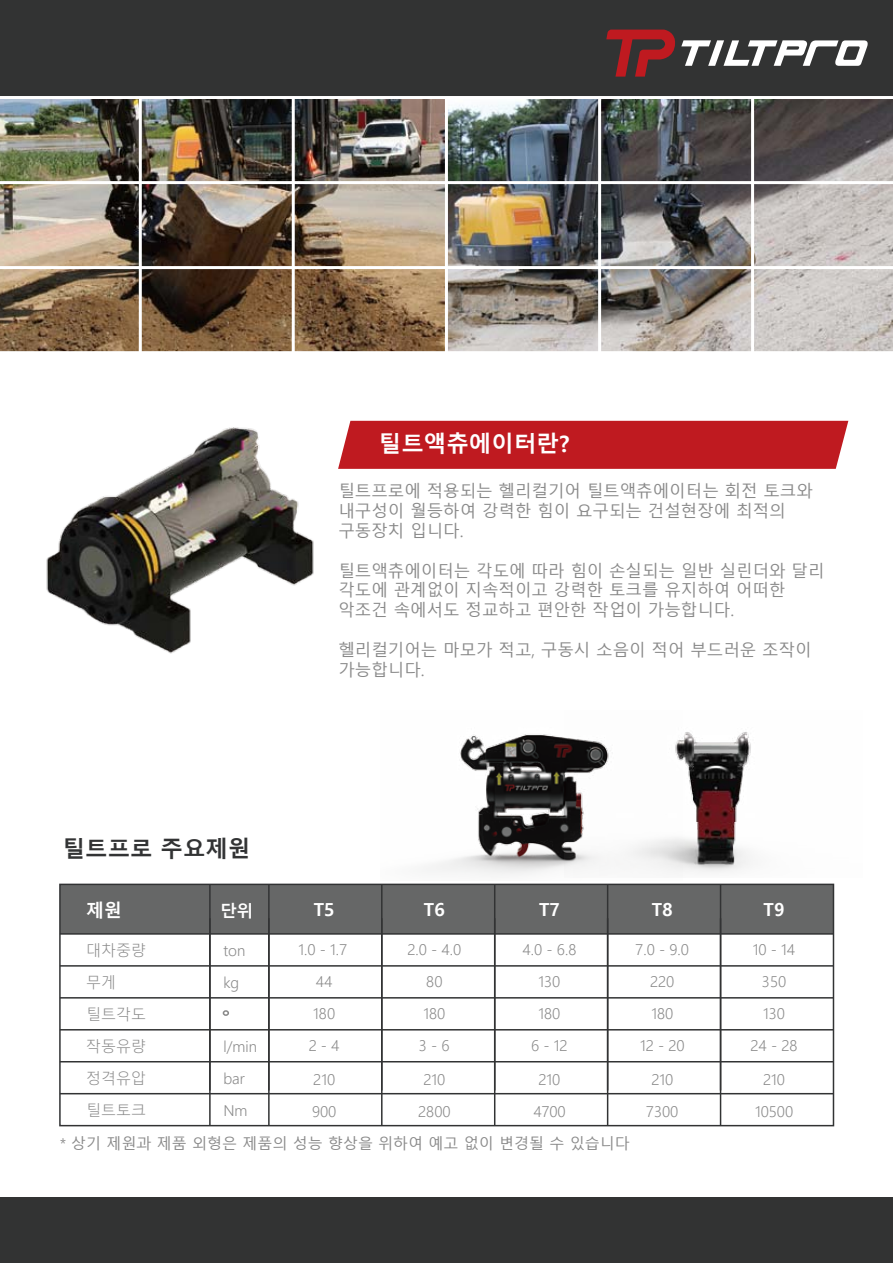
<style>
.page{position:relative;width:893px;height:1263px;background:#fff}
.page>*{position:absolute;margin:0;border:0;box-sizing:border-box;transform-origin:0 0}
.t1{font:700 22.5px "Malgun Gothic";color:#fff}
.t2{font:700 22.5px "Malgun Gothic";color:#323334}
.t3{font:700 18px "Malgun Gothic";color:#fff}
.t4{font:16.5px/19.8px "Malgun Gothic";color:#898989}
.t5{font:700 16.5px "Malgun Gothic";color:#fff}
.t6{font:300 15px/32.1px "Malgun Gothic";color:#898989;text-align:center}
.t7{font:15px "Malgun Gothic";color:#898989}
</style>
<div class="page">
<div style="left:60px;top:884px;width:773px;height:50px;background:#666767"></div>
<div style="left:59px;top:884px;width:775px;height:242px;border:2px solid #323334"></div>
<hr style="left:60px;top:1093px;width:773px;height:1px;background:#323334">
<hr style="left:60px;top:1061px;width:773px;height:1px;background:#323334">
<hr style="left:60px;top:1029px;width:773px;height:1px;background:#323334">
<hr style="left:60px;top:997px;width:773px;height:1px;background:#323334">
<hr style="left:60px;top:965px;width:773px;height:2px;background:#323334">
<hr style="left:60px;top:933px;width:773px;height:2px;background:#323334">
<hr style="left:720px;top:884px;width:1px;height:206px;background:#323334">
<hr style="left:607px;top:884px;width:1px;height:206px;background:#323334">
<hr style="left:494px;top:884px;width:1px;height:206px;background:#323334">
<hr style="left:381px;top:884px;width:2px;height:206px;background:#323334">
<hr style="left:268px;top:884px;width:2px;height:206px;background:#323334">
<hr style="left:209px;top:884px;width:2px;height:206px;background:#323334">
<hr style="left:720px;top:918px;width:1px;height:207px;background:#323334">
<hr style="left:607px;top:918px;width:1px;height:207px;background:#323334">
<hr style="left:494px;top:918px;width:1px;height:207px;background:#323334">
<hr style="left:381px;top:918px;width:2px;height:207px;background:#323334">
<hr style="left:268px;top:918px;width:2px;height:207px;background:#323334">
<hr style="left:209px;top:918px;width:2px;height:207px;background:#323334">
<svg style="left:223px;top:1010px;width:6px;height:6px"></svg>
<div style="left:0;top:0;width:893px;height:98px;background:#323333"></div>
<div style="left:0;top:1197px;width:893px;height:66px;background:#323333"></div>
<img style="left:46px;top:427px;width:268px;height:227px">
<img style="left:0;top:96px;width:893px;height:256px">
<hr style="left:0;top:266px;width:893px;height:3px;background:#fff">
<hr style="left:0;top:181px;width:893px;height:3px;background:#fff">
<hr style="left:751px;top:98px;width:3px;height:255px;background:#fff">
<hr style="left:598px;top:98px;width:3px;height:255px;background:#fff">
<hr style="left:445px;top:98px;width:3px;height:255px;background:#fff">
<hr style="left:292px;top:98px;width:3px;height:255px;background:#fff">
<hr style="left:139px;top:98px;width:3px;height:255px;background:#fff">
<div style="left:338px;top:421px;width:510px;height:48px;background:#bf1a20"></div>
<img style="left:424px;top:734px;width:141px;height:142px">
<img style="left:565px;top:732px;width:186px;height:140px">
<svg style="left:606px;top:30px;width:69px;height:47px"></svg>
<svg style="left:681px;top:40px;width:187px;height:26px"></svg>
<h1 class="t1" style="left:379px;top:431px;width:192px">틸트액츄에이터란?</h1>
<h1 class="t2" style="left:63px;top:836px;width:189px">틸트프로 주요제원</h1>
<p class="t4" style="left:338px;top:482px;width:476px">틸트프로에 적용되는 헬리컬기어 틸트액츄에이터는 회전 토크와 내구성이 월등하여 강력한 힘이 요구되는 건설현장에 최적의 구동장치 입니다.</p>
<p class="t4" style="left:338px;top:561px;width:488px">틸트액츄에이터는 각도에 따라 힘이 손실되는 일반 실린더와 달리 각도에 관계없이 지속적이고 강력한 토크를 유지하여 어떠한 악조건 속에서도 정교하고 편안한 작업이 가능합니다.</p>
<p class="t4" style="left:338px;top:640px;width:475px">헬리컬기어는 마모가 적고, 구동시 소음이 적어 부드러운 조작이 가능합니다.</p>
<p class="t3" style="left:86px;top:899px;width:37px">제원</p>
<p class="t6" style="left:86px;top:934px;width:61px;text-align:left">대차중량 무게 틸트각도</p>
<p class="t5" style="left:220px;top:901px;width:34px">단위</p>
<p class="t6" style="left:223px;top:934px;width:24px;text-align:left">ton kg</p>
<p class="t3" style="left:424px;top:899px;width:22px">T6</p>
<p class="t3" style="left:539px;top:899px;width:22px">T7</p>
<p class="t3" style="left:652px;top:899px;width:22px">T8</p>
<p class="t3" style="left:764px;top:899px;width:22px">T9</p>
<p class="t6" style="left:407px;top:933px;width:55px">2.0 - 4.0<br>80<br>180<br>3 - 6</p>
<p class="t6" style="left:418px;top:1063px;width:34px">210<br>2800</p>
<p class="t3" style="left:314px;top:899px;width:22px">T5</p>
<p class="t6" style="left:299px;top:933px;width:50px">1.0 - 1.7<br>44<br>180<br>2 - 4</p>
<p class="t6" style="left:312px;top:1063px;width:26px;text-align:left">210<br>900</p>
<p class="t7" style="left:60px;top:1135px;width:572px">* 상기 제원과 제품 외형은 제품의 성능 향상을 위하여 예고 없이 변경될 수 있습니다</p>
<p class="t6" style="left:750px;top:933px;width:49px">10 - 14<br>350<br>130<br>24 - 28</p>
<p class="t6" style="left:755px;top:1063px;width:39px">210<br>10500</p>
<p class="t6" style="left:522px;top:933px;width:55px">4.0 - 6.8<br>130<br>180<br>6 - 12</p>
<p class="t6" style="left:533px;top:1063px;width:34px">210<br>4700</p>
<p class="t6" style="left:636px;top:933px;width:55px">7.0 - 9.0<br>220<br>180<br>12 - 20</p>
<p class="t6" style="left:646px;top:1063px;width:33px">210<br>7300</p>
<p class="t6" style="left:86px;top:1030px;width:61px">작동유량</p>
<p class="t6" style="left:223px;top:1030px;width:35px;text-align:left">l/min bar<br>Nm</p>
<p class="t6" style="left:86px;top:1062px;width:61px;text-align:left">정격유압 틸트토크</p>
</div>
